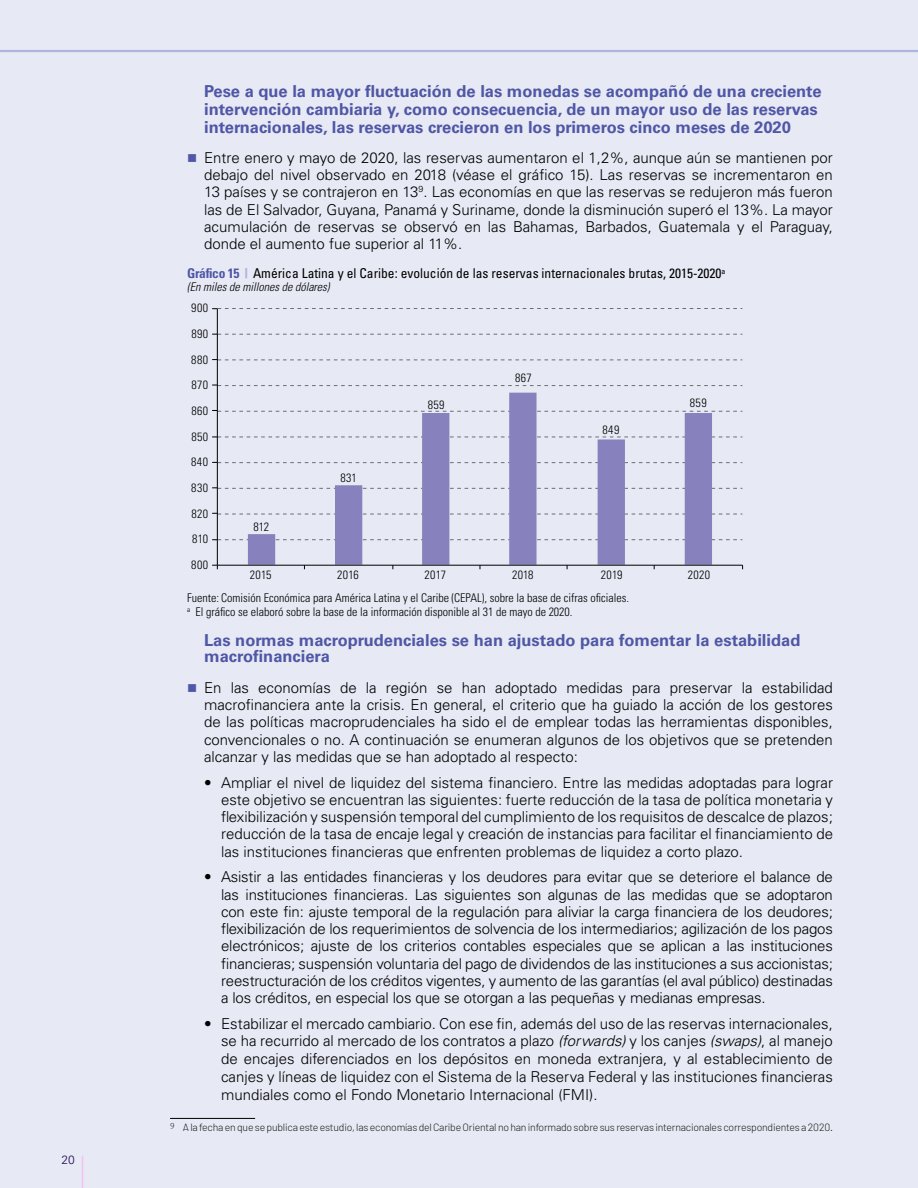
<style>
.page{position:relative;width:918px;height:1188px;background:#e7e9f4}
.page>*{position:absolute;margin:0;border:0;box-sizing:border-box;transform-origin:0 0}
.t1{font:700 16.5px/18px "Univers LT Std";color:#4f57a6}
.t2{font:300 15px/17.2px "Univers LT Std";color:#000;text-align:justify}
.t3{font:condensed 13.5px "Univers LT Std";color:#000}
.t4{font:300 condensed 12px/13.8px "Univers LT Std";color:#000}
.t5{font:italic 300 condensed 12px "Univers LT Std";color:#000}
.t6{font:300 12px "Univers LT Std";color:#250c59}
.t7{font:300 10.5px "Barlow";letter-spacing:-.02em;color:#1a1a1a}
.s1{font-weight:700;color:#4f57a6}
.s2{font-weight:900;font-stretch:expanded;color:#aeb6da}
.s3{font-style:italic}
</style>
<div class="page">
<hr style="left:0;top:50px;width:918px;height:2px;background:#aeb6da">
<hr style="left:82px;top:1156px;width:1px;height:32px;background:#f1c2f2">
<svg style="left:248px;top:393px;width:464px;height:172px"></svg>
<hr style="left:217px;top:309px;width:1px;height:256px;background:#000">
<svg style="left:212px;top:308px;width:530px;height:1px"></svg>
<svg style="left:212px;top:334px;width:530px;height:1px"></svg>
<svg style="left:212px;top:359px;width:530px;height:2px"></svg>
<svg style="left:212px;top:385px;width:530px;height:1px"></svg>
<svg style="left:212px;top:410px;width:530px;height:2px"></svg>
<svg style="left:212px;top:437px;width:530px;height:1px"></svg>
<svg style="left:212px;top:462px;width:530px;height:1px"></svg>
<svg style="left:212px;top:487px;width:530px;height:2px"></svg>
<svg style="left:212px;top:513px;width:530px;height:2px"></svg>
<svg style="left:212px;top:539px;width:530px;height:1px"></svg>
<hr style="left:217px;top:565px;width:526px;height:1px;background:#000">
<svg style="left:212px;top:565px;width:6px;height:4px"></svg>
<hr style="left:170px;top:1118px;width:85px;height:1px;background:#000">
<p class="t6" style="left:61px;top:1153px;width:15px">20</p>
<p class="t1" style="left:204px;top:82px;width:619px">Pese a que la mayor fluctuación de las monedas se acompañó de una creciente intervención cambiaria y, como consecuencia, de un mayor uso de las reservas internacionales, las reservas crecieron en los primeros cinco meses de 2020</p>
<p class="t2" style="left:204px;top:149px;width:630px">Entre enero y mayo de 2020, las reservas aumentaron el 1,2%, aunque aún se mantienen por debajo del nivel observado en 2018 (véase el gráfico 15). Las reservas se incrementaron en 13 países y se contrajeron en 13<sup>9</sup>. Las economías en que las reservas se redujeron más fueron las de El Salvador, Guyana, Panamá y Suriname, donde la disminución superó el 13%. La mayor acumulación de reservas se observó en las Bahamas, Barbados, Guatemala y el Paraguay, donde el aumento fue superior al 11%.</p>
<p class="t3" style="left:187px;top:265px;width:540px"><span class="s1">Gráfico 15</span> <span class="s2">|</span> América Latina y el Caribe: evolución de las reservas internacionales brutas, 2015-2020<sup>a</sup></p>
<p class="t5" style="left:187px;top:279px;width:144px">(En miles de millones de dólares)</p>
<p class="t4" style="left:191px;top:301px;width:18px">900</p>
<p class="t4" style="left:191px;top:327px;width:18px">890</p>
<p class="t4" style="left:191px;top:353px;width:18px">880</p>
<p class="t4" style="left:192px;top:378px;width:18px">870</p>
<p class="t4" style="left:191px;top:404px;width:18px">860</p>
<p class="t4" style="left:191px;top:430px;width:18px">850</p>
<p class="t4" style="left:191px;top:455px;width:19px">840</p>
<p class="t4" style="left:191px;top:481px;width:18px">830</p>
<p class="t4" style="left:191px;top:507px;width:18px">820</p>
<p class="t4" style="left:192px;top:532px;width:17px">810</p>
<p class="t4" style="left:253px;top:520px;width:17px">812</p>
<p class="t4" style="left:340px;top:471px;width:18px">831</p>
<p class="t4" style="left:428px;top:397px;width:18px">859</p>
<p class="t4" style="left:515px;top:371px;width:18px">867</p>
<p class="t4" style="left:602px;top:423px;width:18px">849</p>
<p class="t4" style="left:690px;top:396px;width:18px">859</p>
<p class="t4" style="left:191px;top:558px;width:18px">800</p>
<p class="t4" style="left:250px;top:568px;width:23px">2015</p>
<p class="t4" style="left:337px;top:568px;width:23px">2016</p>
<p class="t4" style="left:425px;top:568px;width:23px">2017</p>
<p class="t4" style="left:512px;top:568px;width:23px">2018</p>
<p class="t4" style="left:601px;top:568px;width:23px">2019</p>
<p class="t4" style="left:688px;top:568px;width:24px">2020</p>
<p class="t4" style="left:187px;top:591px;width:443px">Fuente: Comisión Económica para América Latina y el Caribe (CEPAL), sobre la base de cifras oficiales. <sup>a</sup> El gráfico se elaboró sobre la base de la información disponible al 31 de mayo de 2020.</p>
<p class="t1" style="left:204px;top:632px;width:598px;line-height:16.5px">Las normas macroprudenciales se han ajustado para fomentar la estabilidad macrofinanciera</p>
<p class="t2" style="left:204px;top:679px;width:630px">En las economías de la región se han adoptado medidas para preservar la estabilidad macrofinanciera ante la crisis. En general, el criterio que ha guiado la acción de los gestores de las políticas macroprudenciales ha sido el de emplear todas las herramientas disponibles, convencionales o no. A continuación se enumeran algunos de los objetivos que se pretenden alcanzar y las medidas que se han adoptado al respecto:</p>
<p class="t2" style="left:221px;top:774px;width:613px;text-indent:-17px">• Ampliar el nivel de liquidez del sistema financiero. Entre las medidas adoptadas para lograr este objetivo se encuentran las siguientes: fuerte reducción de la tasa de política monetaria y flexibilización y suspensión temporal del cumplimiento de los requisitos de descalce de plazos; reducción de la tasa de encaje legal y creación de instancias para facilitar el financiamiento de las instituciones financieras que enfrenten problemas de liquidez a corto plazo.</p>
<p class="t2" style="left:221px;top:868px;width:613px;text-indent:-17px">• Asistir a las entidades financieras y los deudores para evitar que se deteriore el balance de las instituciones financieras. Las siguientes son algunas de las medidas que se adoptaron con este fin: ajuste temporal de la regulación para aliviar la carga financiera de los deudores; flexibilización de los requerimientos de solvencia de los intermediarios; agilización de los pagos electrónicos; ajuste de los criterios contables especiales que se aplican a las instituciones financieras; suspensión voluntaria del pago de dividendos de las instituciones a sus accionistas; reestructuración de los créditos vigentes, y aumento de las garantías (el aval público) destinadas a los créditos, en especial los que se otorgan a las pequeñas y medianas empresas.</p>
<p class="t2" style="left:221px;top:1015px;width:613px;line-height:17.9px;text-indent:-17px">• Estabilizar el mercado cambiario. Con ese fin, además del uso de las reservas internacionales, se ha recurrido al mercado de los contratos a plazo <span class="s3">(forwards)</span> y los canjes <span class="s3">(swaps)</span>, al manejo de encajes diferenciados en los depósitos en moneda extranjera, y al establecimiento de canjes y líneas de liquidez con el Sistema de la Reserva Federal y las instituciones financieras mundiales como el Fondo Monetario Internacional (FMI).</p>
<p class="t7" style="left:170px;top:1121px;width:664px"><sup>9</sup> A la fecha en que se publica este estudio, las economías del Caribe Oriental no han informado sobre sus reservas internacionales correspondientes a 2020.</p>
</div>
